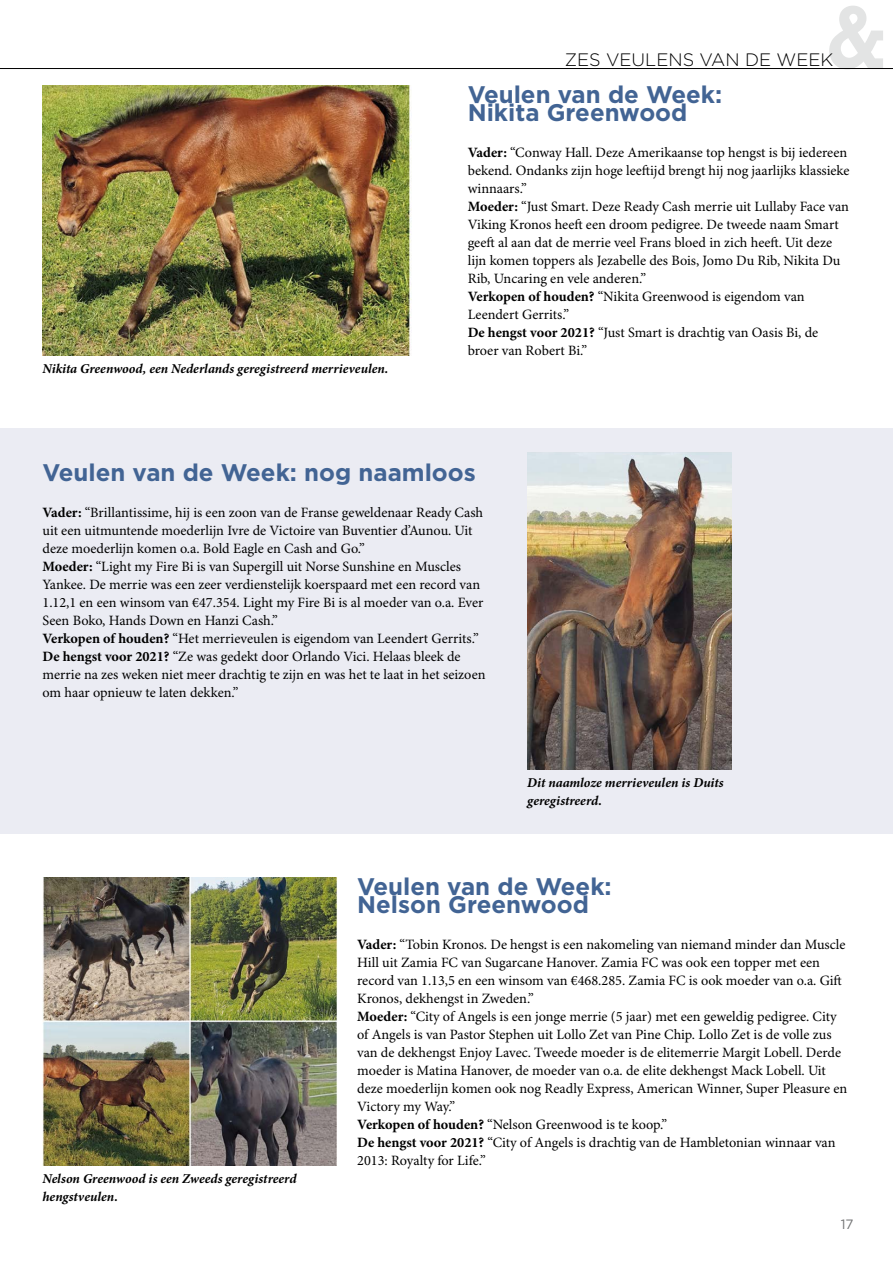
<style>
.page{position:relative;width:893px;height:1263px;background:#fff}
.page>*{position:absolute;margin:0;border:0;box-sizing:border-box;transform-origin:0 0}
.t1{font:700 24px/18px "Gotham";color:#426494}
.t2{font:300 18px "Gotham";color:#000}
.t3{font:14.25px/18px "Minion Pro";color:#000}
.t4{font:italic 700 13.5px/18px "Minion Pro";color:#000}
.t5{font:13.5px "Gotham";color:#707172}
.s1{font-weight:700}
</style>
<div class="page">
<div style="left:0;top:428px;width:893px;height:405px;background:#ebecf3"></div>
<img style="left:43px;top:877px;width:294px;height:288px">
<img style="left:43px;top:85px;width:369px;height:270px">
<img style="left:527px;top:453px;width:204px;height:316px">
<svg style="left:829px;top:6px;width:54px;height:62px"></svg>
<hr style="left:0;top:68px;width:893px;height:1px;background:#000">
<p class="t2" style="left:565px;top:49px;width:270px">ZES VEULENS VAN DE WEEK</p>
<p class="t4" style="left:43px;top:360px;width:347px">Nikita Greenwood, een Nederlands geregistreerd merrieveulen.</p>
<h1 class="t1" style="left:468px;top:85px;width:256px">Veulen van de Week:<br>Nikita Greenwood</h1>
<p class="t3" style="left:468px;top:144px;width:383px"><span class="s1">Vader:</span> “Conway Hall. Deze Amerikaanse top hengst is bij iedereen bekend. Ondanks zijn hoge leeftijd brengt hij nog jaarlijks klassieke winnaars.”<br><span class="s1">Moeder:</span> “Just Smart. Deze Ready Cash merrie uit Lullaby Face van Viking Kronos heeft een droom pedigree. De tweede naam Smart geeft al aan dat de merrie veel Frans bloed in zich heeft. Uit deze lijn komen toppers als Jezabelle des Bois, Jomo Du Rib, Nikita Du Rib, Uncaring en vele anderen.”<br><span class="s1">Verkopen of houden?</span> “Nikita Greenwood is eigendom van Leendert Gerrits.”<br><span class="s1">De hengst voor 2021?</span> “Just Smart is drachtig van Oasis Bi, de broer van Robert Bi.”</p>
<h1 class="t1" style="left:43px;top:463px;width:435px">Veulen van de Week: nog naamloos</h1>
<p class="t3" style="left:43px;top:504px;width:444px"><span class="s1">Vader:</span> “Brillantissime, hij is een zoon van de Franse geweldenaar Ready Cash uit een uitmuntende moederlijn Ivre de Victoire van Buventier d’Aunou. Uit deze moederlijn komen o.a. Bold Eagle en Cash and Go.”<br><span class="s1">Moeder:</span> “Light my Fire Bi is van Supergill uit Norse Sunshine en Muscles Yankee. De merrie was een zeer verdienstelijk koerspaard met een record van 1.12,1 en een winsom van €47.354. Light my Fire Bi is al moeder van o.a. Ever Seen Boko, Hands Down en Hanzi Cash.”<br><span class="s1">Verkopen of houden?</span> “Het merrieveulen is eigendom van Leendert Gerrits.” <span class="s1">De hengst voor 2021?</span> “Ze was gedekt door Orlando Vici. Helaas bleek de merrie na zes weken niet meer drachtig te zijn en was het te laat in het seizoen om haar opnieuw te laten dekken.”</p>
<p class="t4" style="left:527px;top:774px;width:198px">Dit naamloze merrieveulen is Duits geregistreerd.</p>
<p class="t4" style="left:43px;top:1170px;width:256px">Nelson Greenwood is een Zweeds geregistreerd hengstveulen.</p>
<h1 class="t1" style="left:357px;top:877px;width:256px">Veulen van de Week:<br>Nelson Greenwood</h1>
<p class="t3" style="left:357px;top:936px;width:491px"><span class="s1">Vader:</span> “Tobin Kronos. De hengst is een nakomeling van niemand minder dan Muscle Hill uit Zamia FC van Sugarcane Hanover. Zamia FC was ook een topper met een record van 1.13,5 en een winsom van €468.285. Zamia FC is ook moeder van o.a. Gift Kronos, dekhengst in Zweden.”<br><span class="s1">Moeder:</span> “City of Angels is een jonge merrie (5 jaar) met een geweldig pedigree. City of Angels is van Pastor Stephen uit Lollo Zet van Pine Chip. Lollo Zet is de volle zus van de dekhengst Enjoy Lavec. Tweede moeder is de elitemerrie Margit Lobell. Derde moeder is Matina Hanover, de moeder van o.a. de elite dekhengst Mack Lobell. Uit deze moederlijn komen ook nog Readly Express, American Winner, Super Pleasure en Victory my Way.”<br><span class="s1">Verkopen of houden?</span> “Nelson Greenwood is te koop.”<br><span class="s1">De hengst voor 2021?</span> “City of Angels is drachtig van de Hambletonian winnaar van 2013: Royalty for Life.”</p>
<p class="t5" style="left:841px;top:1216px;width:14px">17</p>
</div>
